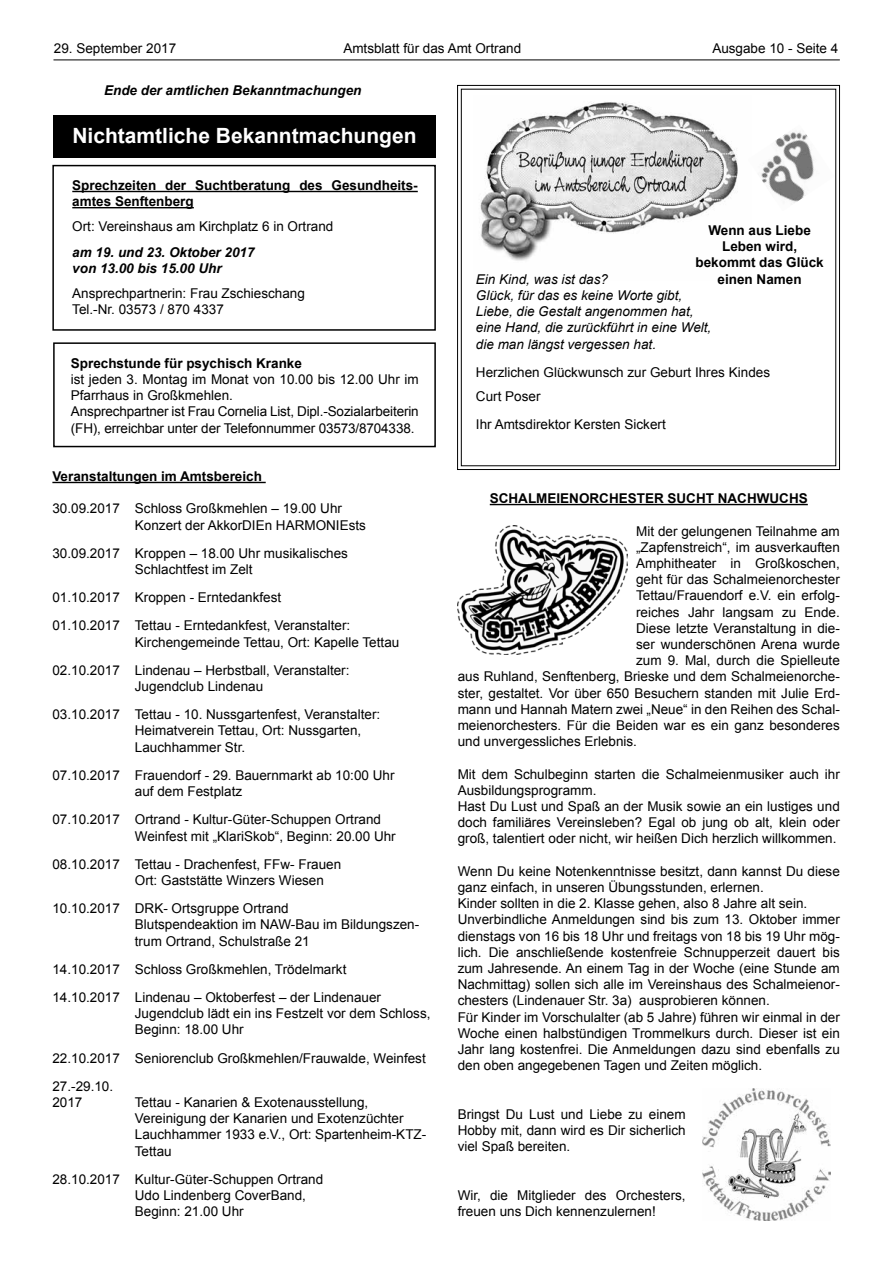
<style>
.page{position:relative;width:893px;height:1263px;background:#fff}
.page>*{position:absolute;margin:0;border:0;box-sizing:border-box;transform-origin:0 0}
.t1{font:700 21px "Arial";color:#fff}
.t2{font:13.5px/16.2px "Arial";color:#000}
.t3{font:700 13.5px/16.2px "Arial";color:#000}
.t4{font:italic 13.5px/16.2px "Arial";color:#000}
.t5{font:italic 700 13.5px/16.2px "Arial";color:#000}
</style>
<div class="page">
<hr style="left:53px;top:60px;width:787px;height:1px;background:#000">
<div style="left:53px;top:115px;width:383px;height:42px;background:#000"></div>
<div style="left:52px;top:165px;width:384px;height:166px;border:2px solid #000"></div>
<hr style="left:72px;top:191px;width:346px;height:1px;background:#000">
<hr style="left:72px;top:207px;width:122px;height:1px;background:#000">
<div style="left:53px;top:342px;width:383px;height:105px;border:2px solid #000"></div>
<svg style="left:457px;top:85px;width:383px;height:385px"></svg>
<img style="left:473px;top:95px;width:279px;height:185px">
<img style="left:748px;top:124px;width:87px;height:87px">
<hr style="left:52px;top:482px;width:214px;height:1px;background:#000">
<hr style="left:490px;top:504px;width:318px;height:1px;background:#000">
<img style="left:458px;top:525px;width:170px;height:130px">
<img style="left:703px;top:1089px;width:127px;height:131px">
<p class="t2" style="left:54px;top:40px;width:124px">29. September 2017</p>
<p class="t2" style="left:343px;top:40px;width:179px">Amtsblatt für das Amt Ortrand</p>
<p class="t2" style="left:712px;top:40px;width:128px">Ausgabe 10 - Seite 4</p>
<p class="t5" style="left:104px;top:82px;width:259px">Ende der amtlichen Bekanntmachungen</p>
<h1 class="t1" style="left:72px;top:121px;width:346px">Nichtamtliche Bekanntmachungen</h1>
<p class="t3" style="left:72px;top:178px;width:347px">Sprechzeiten der Suchtberatung des Gesundheits&shy;amtes Senftenberg</p>
<p class="t2" style="left:72px;top:219px;width:263px">Ort: Vereinshaus am Kirchplatz 6 in Ortrand</p>
<p class="t5" style="left:72px;top:244px;width:184px">am 19. und 23. Oktober 2017 von 13.00 bis 15.00 Uhr</p>
<p class="t2" style="left:72px;top:285px;width:234px">Ansprechpartnerin: Frau Zschieschang<br>Tel.-Nr. 03573 / 870 4337</p>
<p class="t3" style="left:71px;top:355px;width:233px">Sprechstunde für psychisch Kranke</p>
<p class="t2" style="left:71px;top:371px;width:349px">ist jeden 3. Montag im Monat von 10.00 bis 12.00 Uhr im Pfarrhaus in Großkmehlen.<br>Ansprechpartner ist Frau Cornelia List, Dipl.-Sozialarbeiterin (FH), erreichbar unter der Telefonnummer 03573/8704338.</p>
<p class="t3" style="left:52px;top:469px;width:211px">Veranstaltungen im Amtsbereich</p>
<p class="t2" style="left:135px;top:501px;width:233px;text-indent:-82px">30.09.2017 Schloss Großkmehlen – 19.00 Uhr<br>Konzert der AkkorDIEn HARMONIEsts</p>
<p class="t2" style="left:135px;top:545px;width:215px;text-indent:-82px">30.09.2017 Kroppen – 18.00 Uhr musikalisches<br>Schlachtfest im Zelt</p>
<p class="t2" style="left:52px;top:583px;width:299px;line-height:28.2px">01.10.2017 Kroppen - Erntedankfest<br>01.10.2017 Tettau - Erntedankfest, Veranstalter:</p>
<p class="t2" style="left:52px;top:628px;width:348px;line-height:28.2px;text-indent:82px">Kirchengemeinde Tettau, Ort: Kapelle Tettau<br>02.10.2017 Lindenau – Herbstball, Veranstalter:</p>
<p class="t2" style="left:52px;top:672px;width:329px;line-height:28.2px;text-indent:82px">Jugendclub Lindenau<br>03.10.2017 Tettau - 10. Nussgartenfest, Veranstalter:</p>
<p class="t2" style="left:135px;top:723px;width:228px">Heimatverein Tettau, Ort: Nussgarten,<br>Lauchhammer Str.</p>
<p class="t2" style="left:135px;top:767px;width:261px;text-indent:-82px">07.10.2017 Frauendorf - 29. Bauernmarkt ab 10:00 Uhr auf dem Festplatz</p>
<p class="t2" style="left:135px;top:812px;width:262px;text-indent:-82px">07.10.2017 Ortrand - Kultur-Güter-Schuppen Ortrand<br>Weinfest mit „KlariSkob“, Beginn: 20.00 Uhr</p>
<p class="t2" style="left:135px;top:856px;width:208px;text-indent:-82px">08.10.2017 Tettau - Drachenfest, FFw- Frauen<br>Ort: Gaststätte Winzers Wiesen</p>
<p class="t2" style="left:135px;top:900px;width:286px;text-indent:-82px">10.10.2017 DRK- Ortsgruppe Ortrand<br>Blutspendeaktion im NAW-Bau im Bildungszen&shy;trum Ortrand, Schulstraße 21</p>
<p class="t2" style="left:52px;top:955px;width:330px;line-height:28.2px">14.10.2017 Schloss Großkmehlen, Trödelmarkt<br>14.10.2017 Lindenau – Oktoberfest – der Lindenauer</p>
<p class="t2" style="left:135px;top:1005px;width:297px">Jugendclub lädt ein ins Festzelt vor dem Schloss,<br>Beginn: 18.00 Uhr</p>
<p class="t2" style="left:52px;top:1044px;width:375px;line-height:28.2px">22.10.2017 Seniorenclub Großkmehlen/Frauwalde, Weinfest<br>27.-29.10.</p>
<p class="t2" style="left:52px;top:1094px;width:32px">2017</p>
<p class="t2" style="left:135px;top:1094px;width:293px">Tettau - Kanarien &amp; Exotenausstellung, Vereinigung der Kanarien und Exotenzüchter Lauchhammer 1933 e.V., Ort: Spartenheim-KTZ-Tettau</p>
<p class="t2" style="left:135px;top:1171px;width:190px;text-indent:-82px">28.10.2017 Kultur-Güter-Schuppen Ortrand<br>Udo Lindenberg CoverBand,<br>Beginn: 21.00 Uhr</p>
<p class="t3" style="left:695px;top:223px;width:130px;text-align:center">Wenn aus Liebe<br>Leben wird, bekommt das Glück</p>
<p class="t4" style="left:476px;top:271px;width:134px">Ein Kind, was ist das?</p>
<p class="t3" style="left:718px;top:271px;width:86px">einen Namen</p>
<p class="t4" style="left:476px;top:287px;width:237px">Glück, für das es keine Worte gibt, Liebe, die Gestalt angenommen hat, eine Hand, die zurückführt in eine Welt, die man längst vergessen hat.</p>
<p class="t2" style="left:476px;top:360px;width:296px;line-height:24px">Herzlichen Glückwunsch zur Geburt Ihres Kindes<br>Curt Poser</p>
<p class="t2" style="left:476px;top:416px;width:191px">Ihr Amtsdirektor Kersten Sickert</p>
<p class="t3" style="left:490px;top:491px;width:319px">SCHALMEIENORCHESTER SUCHT NACHWUCHS</p>
<p class="t2" style="left:636px;top:523px;width:205px">Mit der gelungenen Teilnahme am</p>
<p class="t2" style="left:636px;top:539px;width:205px">„Zapfenstreich“, im ausverkauften</p>
<p class="t2" style="left:636px;top:555px;width:205px">Amphitheater in Großkoschen,</p>
<p class="t2" style="left:636px;top:571px;width:205px">geht für das Schalmeienorchester</p>
<p class="t2" style="left:636px;top:588px;width:205px">Tettau/Frauendorf e.V. ein erfolg-</p>
<p class="t2" style="left:636px;top:604px;width:205px">reiches Jahr langsam zu Ende.</p>
<p class="t2" style="left:636px;top:620px;width:205px">Diese letzte Veranstaltung in die-</p>
<p class="t2" style="left:636px;top:636px;width:205px">ser wunderschönen Arena wurde</p>
<p class="t2" style="left:636px;top:652px;width:205px">zum 9. Mal, durch die Spielleute</p>
<p class="t2" style="left:458px;top:669px;width:384px">aus Ruhland, Senftenberg, Brieske und dem Schalmeienorche-</p>
<p class="t2" style="left:458px;top:685px;width:384px">ster, gestaltet. Vor über 650 Besuchern standen mit Julie Erd-</p>
<p class="t2" style="left:458px;top:701px;width:384px">mann und Hannah Matern zwei „Neue“ in den Reihen des Schal-</p>
<p class="t2" style="left:458px;top:717px;width:384px">meienorchesters. Für die Beiden war es ein ganz besonderes</p>
<p class="t2" style="left:458px;top:733px;width:181px">und unvergessliches Erlebnis.</p>
<p class="t2" style="left:458px;top:766px;width:384px">Mit dem Schulbeginn starten die Schalmeienmusiker auch ihr Ausbildungsprogramm.<br>Hast Du Lust und Spaß an der Musik sowie an ein lustiges und doch familiäres Vereinsleben? Egal ob jung ob alt, klein oder groß, talentiert oder nicht, wir heißen Dich herzlich willkommen.</p>
<p class="t2" style="left:458px;top:863px;width:384px">Wenn Du keine Notenkenntnisse besitzt, dann kannst Du diese ganz einfach, in unseren Übungsstunden, erlernen.<br>Kinder sollten in die 2. Klasse gehen, also 8 Jahre alt sein.<br>Unverbindliche Anmeldungen sind bis zum 13. Oktober immer dienstags von 16 bis 18 Uhr und freitags von 18 bis 19 Uhr mög&shy;lich. Die anschließende kostenfreie Schnupperzeit dauert bis zum Jahresende. An einem Tag in der Woche (eine Stunde am Nachmittag) sollen sich alle im Vereinshaus des Schalmeienor&shy;chesters (Lindenauer Str. 3a) ausprobieren können.<br>Für Kinder im Vorschulalter (ab 5 Jahre) führen wir einmal in der Woche einen halbstündigen Trommelkurs durch. Dieser ist ein Jahr lang kostenfrei. Die Anmeldungen dazu sind ebenfalls zu den oben angegebenen Tagen und Zeiten möglich.</p>
<p class="t2" style="left:458px;top:1106px;width:229px;text-align:justify">Bringst Du Lust und Liebe zu einem Hobby mit, dann wird es Dir sicherlich viel Spaß bereiten.</p>
<p class="t2" style="left:458px;top:1187px;width:229px">Wir, die Mitglieder des Orchesters, freuen uns Dich kennenzulernen!</p>
</div>
